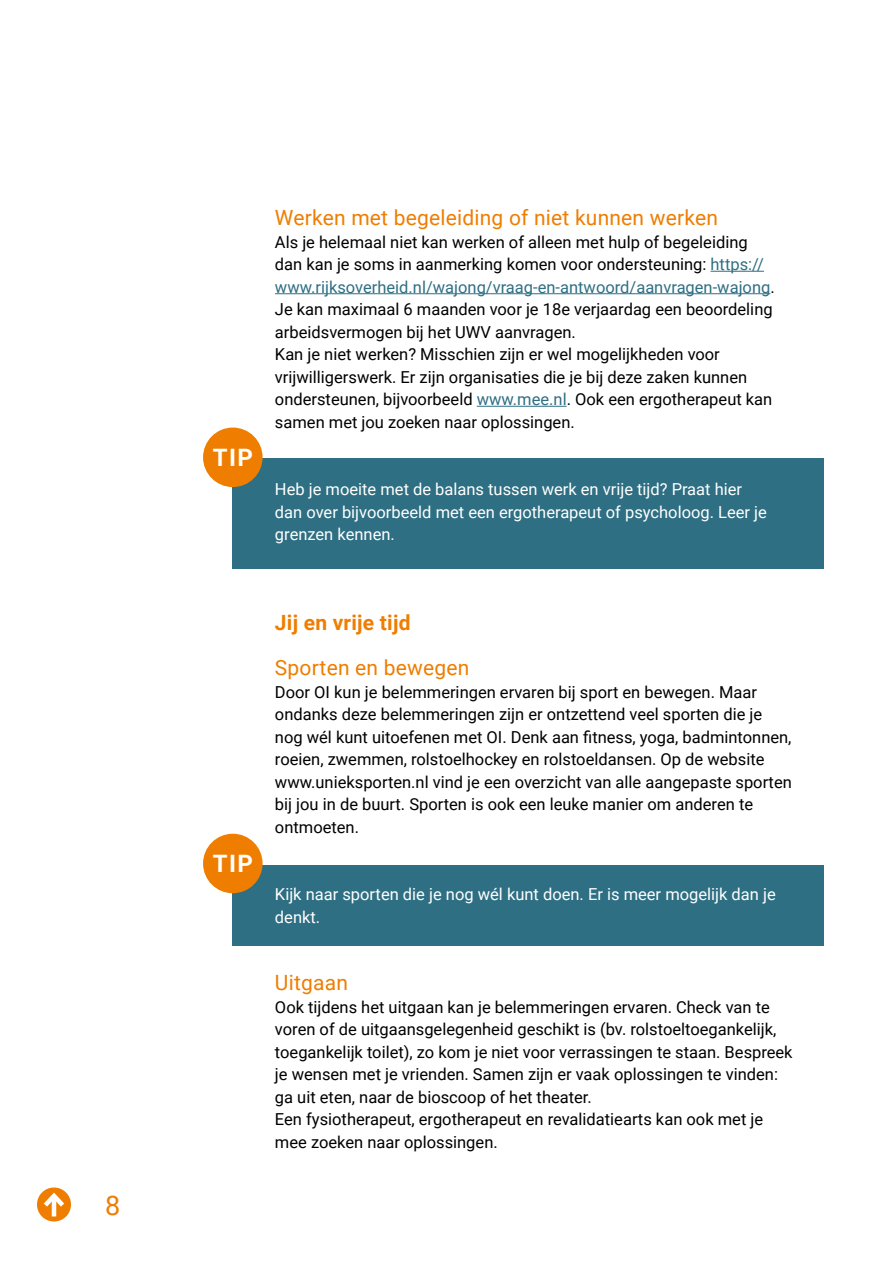
<style>
.page{position:relative;width:893px;height:1263px;background:#fff}
.page>*{position:absolute;margin:0;border:0;box-sizing:border-box;transform-origin:0 0}
.t1{font:27px "Roboto";color:#ef7d00}
.t2{font:700 24px "Roboto";letter-spacing:.06em;color:#fff}
.t3{font:21px "Roboto";letter-spacing:.01em;color:#ef7d00}
.t4{font:700 21px "Roboto";letter-spacing:.01em;color:#ef7d00}
.t5{font:16.5px/22.5px "Roboto";color:#000}
.t6{font:16.5px/22.5px "Roboto";color:#fff}
.s1{color:#2e6f83}
</style>
<div class="page">
<div style="left:37px;top:1187px;width:34px;height:34px;background:#ef7d00;border-radius:50%"></div>
<hr style="left:52px;top:1196px;width:4px;height:20px;background:#fff">
<svg style="left:39px;top:1189px;width:30px;height:22px"></svg>
<div style="left:233px;top:458px;width:591px;height:111px;background:#2e6f83"></div>
<div style="left:203px;top:428px;width:60px;height:59px;background:#ef7d00;border-radius:50%"></div>
<div style="left:233px;top:864px;width:591px;height:81px;background:#2e6f83"></div>
<div style="left:203px;top:834px;width:60px;height:59px;background:#ef7d00;border-radius:50%"></div>
<hr style="left:710px;top:271px;width:54px;height:1px;background:#2e6f83">
<hr style="left:275px;top:293px;width:495px;height:1px;background:#2e6f83">
<hr style="left:477px;top:406px;width:90px;height:1px;background:#2e6f83">
<h1 class="t1" style="left:105px;top:1186px;width:17px">8</h1>
<h2 class="t2" style="left:213px;top:440px;width:42px">TIP</h2>
<p class="t3" style="left:275px;top:203px;width:445px">Werken met begeleiding of niet kunnen werken</p>
<p class="t5" style="left:275px;top:230px;width:501px">Als je helemaal niet kan werken of alleen met hulp of begeleiding dan kan je soms in aanmerking komen voor ondersteuning: <span class="s1">https:// www.rijksoverheid.nl/wajong/vraag-en-antwoord/aanvragen-wajong</span>.<br>Je kan maximaal 6 maanden voor je 18e verjaardag een beoordeling arbeidsvermogen bij het UWV aanvragen.<br>Kan je niet werken? Misschien zijn er wel mogelijkheden voor vrijwilligerswerk. Er zijn organisaties die je bij deze zaken kunnen ondersteunen, bijvoorbeeld <span class="s1">www.mee.nl</span>. Ook een ergotherapeut kan samen met jou zoeken naar oplossingen.</p>
<p class="t6" style="left:275px;top:477px;width:493px">Heb je moeite met de balans tussen werk en vrije tijd? Praat hier dan over bijvoorbeeld met een ergotherapeut of psycholoog. Leer je grenzen kennen.</p>
<h2 class="t2" style="left:213px;top:846px;width:42px">TIP</h2>
<p class="t4" style="left:275px;top:608px;width:137px">Jij en vrije tijd</p>
<p class="t3" style="left:275px;top:653px;width:196px">Sporten en bewegen</p>
<p class="t5" style="left:275px;top:680px;width:518px">Door OI kun je belemmeringen ervaren bij sport en bewegen. Maar ondanks deze belemmeringen zijn er ontzettend veel sporten die je nog wél kunt uitoefenen met OI. Denk aan fitness, yoga, badmintonnen, roeien, zwemmen, rolstoelhockey en rolstoeldansen. Op de website www.unieksporten.nl vind je een overzicht van alle aangepaste sporten bij jou in de buurt. Sporten is ook een leuke manier om anderen te ontmoeten.</p>
<p class="t6" style="left:275px;top:882px;width:502px">Kijk naar sporten die je nog wél kunt doen. Er is meer mogelijk dan je denkt.</p>
<p class="t3" style="left:275px;top:968px;width:75px">Uitgaan</p>
<p class="t5" style="left:275px;top:995px;width:519px">Ook tijdens het uitgaan kan je belemmeringen ervaren. Check van te voren of de uitgaansgelegenheid geschikt is (bv. rolstoeltoegankelijk, toegankelijk toilet), zo kom je niet voor verrassingen te staan. Bespreek je wensen met je vrienden. Samen zijn er vaak oplossingen te vinden: ga uit eten, naar de bioscoop of het theater.<br>Een fysiotherapeut, ergotherapeut en revalidatiearts kan ook met je mee zoeken naar oplossingen.</p>
</div>
